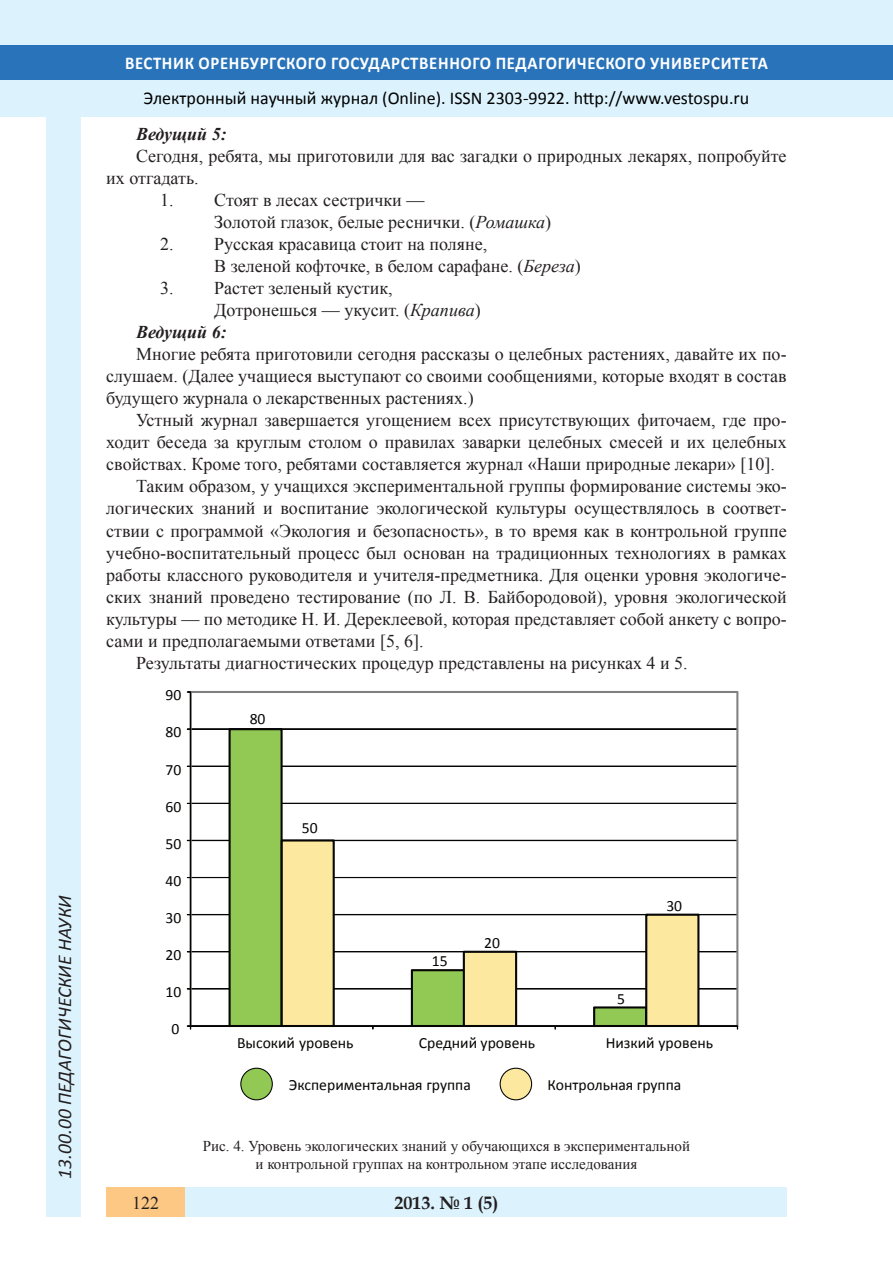
<style>
.page{position:relative;width:893px;height:1263px;background:#fff}
.page>*{position:absolute;margin:0;border:0;box-sizing:border-box;transform-origin:0 0}
.t1{font:italic 19.5px "Calibri";color:#231f20}
.Стиль2{font:18px/22px "Times New Roman";color:#231f20;text-align:justify}
.t2{font:18px "Calibri";color:#000}
.t3{font:700 18px "Calibri";letter-spacing:.04em;color:#fff;scale:.93 1}
.Стиль2-2{font:italic 700 18px "Times New Roman";color:#231f20}
.t4{font:700 18px "Book Antiqua";color:#231f20}
.t5{font:15.6px "Calibri";color:#050504}
.таблица{font:15px "Times New Roman";color:#231f20}
.s1{font-style:italic}
</style>
<div class="page">
<div style="left:0;top:0;width:893px;height:116px;background:#dcf2fc"></div>
<div style="left:0;top:45px;width:893px;height:34px;background:#2873ba"></div>
<div style="left:106px;top:1188px;width:681px;height:29px;background:#dcf2fc"></div>
<div style="left:106px;top:1188px;width:79px;height:29px;background:#fdc784"></div>
<div style="left:47px;top:116px;width:34px;height:1101px;background:#dcf2fc"></div>
<svg style="left:190px;top:691px;width:548px;height:335px"></svg>
<svg style="left:229px;top:728px;width:105px;height:298px"></svg>
<svg style="left:411px;top:951px;width:106px;height:75px;background:#c0c980"></svg>
<svg style="left:593px;top:914px;width:106px;height:112px"></svg>
<div style="left:190px;top:692px;width:1px;height:334px;border:1px solid #050504"></div>
<div style="left:190px;top:1026px;width:548px;height:1px;border:1px solid #050504"></div>
<div style="left:240px;top:1068px;width:33px;height:32px;background:#92c954;border:1px solid #050504;border-radius:50%"></div>
<div style="left:500px;top:1068px;width:32px;height:32px;background:#fce89f;border:1px solid #050504;border-radius:50%"></div>
<p class="t1" style="left:51px;top:1179px;width:285px;rotate:-90deg">13.00.00 ПЕДАГОГИЧЕСКИЕ НАУКИ</p>
<p class="t3" style="left:125px;top:51px;width:693px">ВЕСТНИК ОРЕНБУРГСКОГО ГОСУДАРСТВЕННОГО ПЕДАГОГИЧЕСКОГО УНИВЕРСИТЕТА</p>
<p class="t2" style="left:144px;top:86px;width:607px">Электронный научный журнал (Online). ISSN 2303-9922. http://www.vestospu.ru</p>
<p class="Стиль2-2" style="left:136px;top:121px;width:92px">Ведущий 5:</p>
<p class="Стиль2" style="left:106px;top:144px;width:682px;text-indent:30px">Сегодня, ребята, мы приготовили для вас загадки о природных лекарях, попробуйте их отгадать.</p>
<p class="Стиль2" style="left:160px;top:189px;width:266px">1. Стоят в лесах сестрички —</p>
<p class="Стиль2" style="left:214px;top:211px;width:338px">Золотой глазок, белые реснички. (<span class="s1">Ромашка</span>)</p>
<p class="Стиль2" style="left:160px;top:233px;width:328px">2. Русская красавица стоит на поляне,</p>
<p class="Стиль2" style="left:214px;top:255px;width:368px">В зеленой кофточке, в белом сарафане. (<span class="s1">Береза</span>)</p>
<p class="Стиль2" style="left:160px;top:277px;width:234px">3. Растет зеленый кустик,</p>
<p class="Стиль2" style="left:214px;top:299px;width:268px">Дотронешься — укусит. (<span class="s1">Крапива</span>)</p>
<p class="Стиль2-2" style="left:136px;top:320px;width:92px">Ведущий 6:</p>
<p class="Стиль2" style="left:106px;top:343px;width:682px;text-indent:30px">Многие ребята приготовили сегодня рассказы о целебных растениях, давайте их по&shy;слушаем. (Далее учащиеся выступают со своими сообщениями, которые входят в состав будущего журнала о лекарственных растениях.)</p>
<p class="Стиль2" style="left:106px;top:409px;width:682px;text-indent:30px">Устный журнал завершается угощением всех присутствующих фиточаем, где про&shy;ходит беседа за круглым столом о правилах заварки целебных смесей и их целебных свойствах. Кроме того, ребятами составляется журнал «Наши природные лекари» [10].</p>
<p class="Стиль2" style="left:106px;top:475px;width:682px;text-indent:30px">Таким образом, у учащихся экспериментальной группы формирование системы эко&shy;логических знаний и воспитание экологической культуры осуществлялось в соответ&shy;ствии с программой «Экология и безопасность», в то время как в контрольной группе учебно-воспитательный процесс был основан на традиционных технологиях в рамках работы классного руководителя и учителя-предметника. Для оценки уровня экологиче&shy;ских знаний проведено тестирование (по Л. В. Байбородовой), уровня экологической культуры — по методике Н. И. Дереклеевой, которая представляет собой анкету с вопро&shy;сами и предполагаемыми ответами [5, 6].</p>
<p class="Стиль2" style="left:136px;top:651px;width:553px">Результаты диагностических процедур представлены на рисунках 4 и 5.</p>
<p class="t5" style="left:165px;top:685px;width:17px">90</p>
<p class="t5" style="left:165px;top:722px;width:17px">80</p>
<p class="t5" style="left:165px;top:760px;width:17px">70</p>
<p class="t5" style="left:165px;top:796px;width:17px">60</p>
<p class="t5" style="left:165px;top:834px;width:17px">50</p>
<p class="t5" style="left:165px;top:871px;width:17px">40</p>
<p class="t5" style="left:165px;top:908px;width:17px">30</p>
<p class="t5" style="left:165px;top:945px;width:17px">20</p>
<p class="t5" style="left:165px;top:982px;width:17px">10</p>
<p class="t5" style="left:172px;top:1019px;width:9px">0</p>
<p class="t5" style="left:250px;top:708px;width:17px">80</p>
<p class="t5" style="left:302px;top:818px;width:17px">50</p>
<p class="t5" style="left:432px;top:951px;width:17px">15</p>
<p class="t5" style="left:484px;top:933px;width:17px">20</p>
<p class="t5" style="left:617px;top:988px;width:9px">5</p>
<p class="t5" style="left:666px;top:896px;width:17px">30</p>
<p class="t5" style="left:237px;top:1033px;width:118px">Высокий уровень</p>
<p class="t5" style="left:419px;top:1033px;width:118px">Средний уровень</p>
<p class="t5" style="left:606px;top:1033px;width:109px">Низкий уровень</p>
<p class="t5" style="left:289px;top:1075px;width:183px">Экспериментальная группа</p>
<p class="t5" style="left:548px;top:1075px;width:135px">Контрольная группа</p>
<p class="таблица" style="left:203px;top:1136px;width:489px">Рис. 4. Уровень экологических знаний у обучающихся в экспериментальной</p>
<p class="таблица" style="left:256px;top:1154px;width:383px">и контрольной группах на контрольном этапе исследования</p>
<p class="Стиль2" style="left:132px;top:1191px;width:28px">122</p>
<p class="t4" style="left:394px;top:1190px;width:106px">2013. № 1 (5)</p>
</div>
